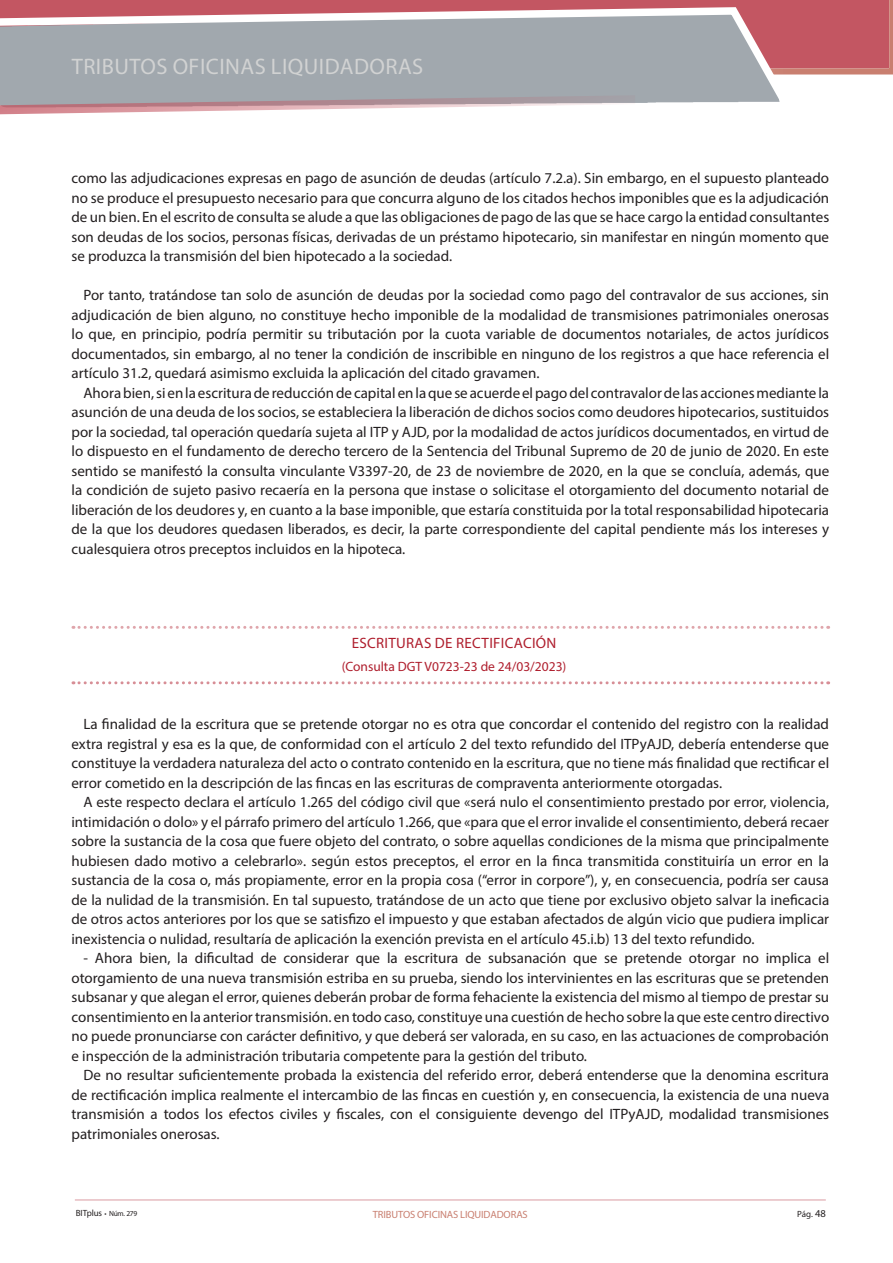
<style>
.page{position:relative;width:893px;height:1263px;background:#fff}
.page>*{position:absolute;margin:0;border:0;box-sizing:border-box;transform-origin:0 0}
.t1{font:22.5px "Myriad Pro";letter-spacing:.02em;color:#d1d2d2}
.BT_New_-_Parrafo_2ºy{font:15px/19.5px "Myriad Pro";color:#231f20;text-align:justify}
.BTNew_-_OOLL_-_Ladil{font:15px "Myriad Pro";letter-spacing:.02em;color:#af1e2d}
.BT_New_-_Ladillo_2{font:13.5px "Myriad Pro";color:#af1e2d}
.t2{font:10.5px "Myriad Pro";letter-spacing:-.01em;color:#c97f70}
.t3{font:9px "Myriad Pro";color:#231f20}
.t4{font:7.5px "Myriad Pro";letter-spacing:-.03em;color:#231f20}
.s1{font-size:9px}
.s2{font-size:10.5px}
</style>
<div class="page">
<svg style="left:0;top:0;width:893px;height:75px;background:#c45b64"></svg>
<hr style="left:75px;top:1199px;width:751px;height:2px;background:#e7bcc0">
<svg style="left:198px;top:1px;width:403px;height:2px"></svg>
<svg style="left:0;top:3px;width:793px;height:100px;background:#ada4aa"></svg>
<svg style="left:0;top:94px;width:637px;height:21px"></svg>
<svg style="left:764px;top:79px;width:28px;height:24px"></svg>
<svg style="left:73px;top:626px;width:756px;height:3px"></svg>
<svg style="left:73px;top:681px;width:756px;height:3px"></svg>
<h1 class="t1" style="left:72px;top:52px;width:353px">TRIBUTOS OFICINAS LIQUIDADORAS</h1>
<p class="BT_New_-_Parrafo_2ºy" style="left:71px;top:168px;width:759px">como las adjudicaciones expresas en pago de asunción de deudas (artículo 7.2.a). Sin embargo, en el supuesto planteado no se produce el presupuesto necesario para que concurra alguno de los citados hechos imponibles que es la adjudicación de un bien. En el escrito de consulta se alude a que las obligaciones de pago de las que se hace cargo la entidad consultantes son deudas de los socios, personas físicas, derivadas de un préstamo hipotecario, sin manifestar en ningún momento que se produzca la transmisión del bien hipotecado a la sociedad.</p>
<p class="BT_New_-_Parrafo_2ºy" style="left:71px;top:285px;width:759px;text-indent:12px">Por tanto, tratándose tan solo de asunción de deudas por la sociedad como pago del contravalor de sus acciones, sin adjudicación de bien alguno, no constituye hecho imponible de la modalidad de transmisiones patrimoniales onerosas lo que, en principio, podría permitir su tributación por la cuota variable de documentos notariales, de actos jurídicos documentados, sin embargo, al no tener la condición de inscribible en ninguno de los registros a que hace referencia el artículo 31.2, quedará asimismo excluida la aplicación del citado gravamen.</p>
<p class="BT_New_-_Parrafo_2ºy" style="left:71px;top:383px;width:759px;text-indent:12px">Ahora bien, si en la escritura de reducción de capital en la que se acuerde el pago del contravalor de las acciones mediante la asunción de una deuda de los socios, se estableciera la liberación de dichos socios como deudores hipotecarios, sustituidos por la sociedad, tal operación quedaría sujeta al ITP y AJD, por la modalidad de actos jurídicos documentados, en virtud de lo dispuesto en el fundamento de derecho tercero de la Sentencia del Tribunal Supremo de 20 de junio de 2020. En este sentido se manifestó la consulta vinculante V3397-20, de 23 de noviembre de 2020, en la que se concluía, además, que la condición de sujeto pasivo recaería en la persona que instase o solicitase el otorgamiento del documento notarial de liberación de los deudores y, en cuanto a la base imponible, que estaría constituida por la total responsabilidad hipotecaria de la que los deudores quedasen liberados, es decir, la parte correspondiente del capital pendiente más los intereses y cualesquiera otros preceptos incluidos en la hipoteca.</p>
<p class="BTNew_-_OOLL_-_Ladil" style="left:352px;top:634px;width:206px">ESCRITURAS DE RECTIFICACIÓN</p>
<p class="BT_New_-_Ladillo_2" style="left:342px;top:658px;width:226px">(Consulta DGT V0723-23 de 24/03/2023)</p>
<p class="BT_New_-_Parrafo_2ºy" style="left:71px;top:714px;width:759px;text-indent:12px">La finalidad de la escritura que se pretende otorgar no es otra que concordar el contenido del registro con la realidad extra registral y esa es la que, de conformidad con el artículo 2 del texto refundido del ITPyAJD, debería entenderse que constituye la verdadera naturaleza del acto o contrato contenido en la escritura, que no tiene más finalidad que rectificar el error cometido en la descripción de las fincas en las escrituras de compraventa anteriormente otorgadas.</p>
<p class="BT_New_-_Parrafo_2ºy" style="left:71px;top:792px;width:759px;text-indent:12px">A este respecto declara el artículo 1.265 del código civil que «será nulo el consentimiento prestado por error, violencia, intimidación o dolo» y el párrafo primero del artículo 1.266, que «para que el error invalide el consentimiento, deberá recaer sobre la sustancia de la cosa que fuere objeto del contrato, o sobre aquellas condiciones de la misma que principalmente hubiesen dado motivo a celebrarlo». según estos preceptos, el error en la finca transmitida constituiría un error en la sustancia de la cosa o, más propiamente, error en la propia cosa (“error in corpore”), y, en consecuencia, podría ser causa de la nulidad de la transmisión. En tal supuesto, tratándose de un acto que tiene por exclusivo objeto salvar la ineficacia de otros actos anteriores por los que se satisfizo el impuesto y que estaban afectados de algún vicio que pudiera implicar inexistencia o nulidad, resultaría de aplicación la exención prevista en el artículo 45.i.b) 13 del texto refundido.</p>
<p class="BT_New_-_Parrafo_2ºy" style="left:71px;top:948px;width:759px;text-indent:12px">- Ahora bien, la dificultad de considerar que la escritura de subsanación que se pretende otorgar no implica el otorgamiento de una nueva transmisión estriba en su prueba, siendo los intervinientes en las escrituras que se pretenden subsanar y que alegan el error, quienes deberán probar de forma fehaciente la existencia del mismo al tiempo de prestar su consentimiento en la anterior transmisión. en todo caso, constituye una cuestión de hecho sobre la que este centro directivo no puede pronunciarse con carácter definitivo, y que deberá ser valorada, en su caso, en las actuaciones de comprobación e inspección de la administración tributaria competente para la gestión del tributo.</p>
<p class="BT_New_-_Parrafo_2ºy" style="left:71px;top:1065px;width:759px;text-indent:12px">De no resultar suficientemente probada la existencia del referido error, deberá entenderse que la denomina escritura de rectificación implica realmente el intercambio de las fincas en cuestión y, en consecuencia, la existencia de una nueva transmisión a todos los efectos civiles y fiscales, con el consiguiente devengo del ITPyAJD, modalidad transmisiones patrimoniales onerosas.</p>
<p class="t4" style="left:76px;top:1209px;width:63px"><span class="s1">BITplus</span> • Núm. 279</p>
<p class="t2" style="left:373px;top:1208px;width:156px">TRIBUTOS OFICINAS LIQUIDADORAS</p>
<p class="t3" style="left:797px;top:1208px;width:30px">Pág. <span class="s2">48</span></p>
</div>
